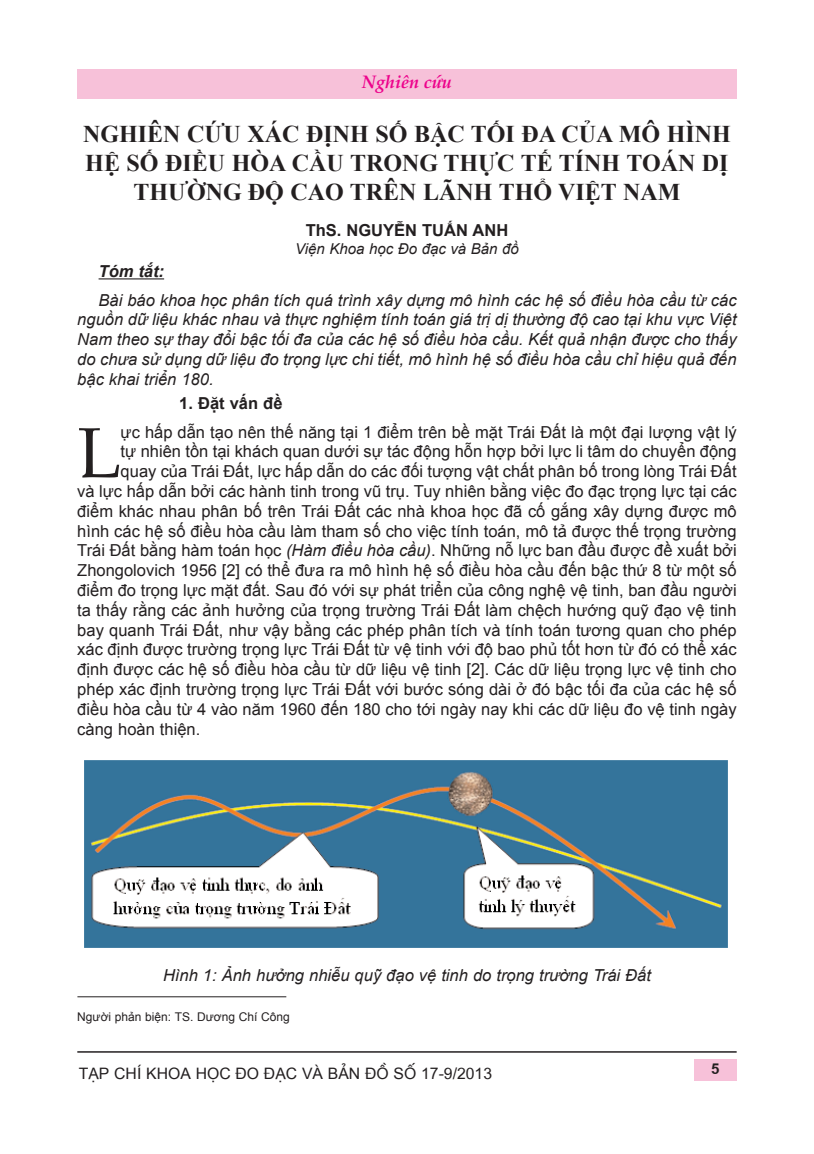
<style>
.page{position:relative;width:814px;height:1154px;background:#fff}
.page>*{position:absolute;margin:0;border:0;box-sizing:border-box;transform-origin:0 0}
.t1{font:70.95px "Book Antiqua";color:#231f20}
.t2{font:700 24px/28.8px "Times New Roman";color:#231f20;text-align:center}
.t3{font:italic 700 18px "Palatino Linotype";color:#ed028c}
.t4{font:16.5px "Arial";color:#231f20}
.t5{font:italic 16.5px/19.8px "Arial";color:#231f20;text-align:justify}
.t6{font:700 16.5px "Arial";color:#231f20}
.t7{font:italic 700 16.5px "Arial";color:#231f20}
.t8{font:15.75px "Vn Arial H";color:#231f20}
.t9{font:italic 15px "Arial";color:#231f20}
.t10{font:700 15px "Vn Arial";color:#231f20}
.t11{font:12px "Arial";color:#231f20}
.s1{font-style:italic}
</style>
<div class="page">
<div style="left:77px;top:69px;width:659px;height:30px;background:#f7c1d9"></div>
<div style="left:694px;top:1059px;width:42px;height:22px;background:#f7c1d9"></div>
<hr style="left:77px;top:1051px;width:659px;height:1px;background:#231f20">
<hr style="left:99px;top:278px;width:65px;height:1px;background:#231f20">
<img style="left:84px;top:760px;width:644px;height:188px">
<hr style="left:77px;top:996px;width:209px;height:1px;background:#231f20">
<p class="t3" style="left:362px;top:75px;width:91px">Nghiên cứu</p>
<h2 class="t2" style="left:83px;top:120px;width:649px">NGHIÊN CỨU XÁC ĐỊNH SỐ BẬC TỐI ĐA CỦA MÔ HÌNH<br>HỆ SỐ ĐIỀU HÒA CẦU TRONG THỰC TẾ TÍNH TOÁN DỊ<br>THƯỜNG ĐỘ CAO TRÊN LÃNH THỔ VIỆT NAM</h2>
<p class="t6" style="left:306px;top:221px;width:204px">ThS. NGUYỄN TUẤN ANH</p>
<p class="t9" style="left:295px;top:240px;width:225px">Viện Khoa học Đo đạc và Bản đồ</p>
<p class="t7" style="left:99px;top:262px;width:67px">Tóm tắt:</p>
<p class="t5" style="left:77px;top:290px;width:661px;text-indent:21px">Bài báo khoa học phân tích quá trình xây dựng mô hình các hệ số điều hòa cầu từ các nguồn dữ liệu khác nhau và thực nghiệm tính toán giá trị dị thường độ cao tại khu vực Việt Nam theo sự thay đổi bậc tối đa của các hệ số điều hòa cầu. Kết quả nhận được cho thấy do chưa sử dụng dữ liệu đo trọng lực chi tiết, mô hình hệ số điều hòa cầu chỉ hiệu quả đến bậc khai triển 180.</p>
<p class="t6" style="left:179px;top:394px;width:105px">1. Đặt vấn đề</p>
<h1 class="t1" style="left:77px;top:412px;width:45px">L</h1>
<p class="t4" style="left:121px;top:423px;width:617px">ực hấp dẫn tạo nên thế năng tại 1 điểm trên bề mặt Trái Đất là một đại lượng vật lý</p>
<p class="t4" style="left:121px;top:442px;width:617px">tự nhiên tồn tại khách quan dưới sự tác động hỗn hợp bởi lực li tâm do chuyển động</p>
<p class="t4" style="left:121px;top:462px;width:617px">quay của Trái Đất, lực hấp dẫn do các đối tượng vật chất phân bố trong lòng Trái Đất</p>
<p class="t4" style="left:77px;top:482px;width:661px">và lực hấp dẫn bởi các hành tinh trong vũ trụ. Tuy nhiên bằng việc đo đạc trọng lực tại các</p>
<p class="t4" style="left:77px;top:502px;width:661px">điểm khác nhau phân bố trên Trái Đất các nhà khoa học đã cố gắng xây dựng được mô</p>
<p class="t4" style="left:77px;top:522px;width:661px">hình các hệ số điều hòa cầu làm tham số cho việc tính toán, mô tả được thế trọng trường</p>
<p class="t4" style="left:77px;top:541px;width:661px">Trái Đất bằng hàm toán học <span class="s1">(Hàm điều hòa cầu)</span>. Những nỗ lực ban đầu được đề xuất bởi</p>
<p class="t4" style="left:77px;top:561px;width:661px">Zhongolovich 1956 [2] có thể đưa ra mô hình hệ số điều hòa cầu đến bậc thứ 8 từ một số</p>
<p class="t4" style="left:77px;top:581px;width:661px">điểm đo trọng lực mặt đất. Sau đó với sự phát triển của công nghệ vệ tinh, ban đầu người</p>
<p class="t4" style="left:77px;top:601px;width:661px">ta thấy rằng các ảnh hưởng của trọng trường Trái Đất làm chệch hướng quỹ đạo vệ tinh</p>
<p class="t4" style="left:77px;top:621px;width:661px">bay quanh Trái Đất, như vậy bằng các phép phân tích và tính toán tương quan cho phép</p>
<p class="t4" style="left:77px;top:640px;width:661px">xác định được trường trọng lực Trái Đất từ vệ tinh với độ bao phủ tốt hơn từ đó có thể xác</p>
<p class="t4" style="left:77px;top:660px;width:661px">định được các hệ số điều hòa cầu từ dữ liệu vệ tinh [2]. Các dữ liệu trọng lực vệ tinh cho</p>
<p class="t4" style="left:77px;top:680px;width:661px">phép xác định trường trọng lực Trái Đất với bước sóng dài ở đó bậc tối đa của các hệ số</p>
<p class="t4" style="left:77px;top:700px;width:661px">điều hòa cầu từ 4 vào năm 1960 đến 180 cho tới ngày nay khi các dữ liệu đo vệ tinh ngày</p>
<p class="t4" style="left:77px;top:720px;width:124px">càng hoàn thiện.</p>
<p class="t5" style="left:163px;top:965px;width:489px">Hình 1: Ảnh hưởng nhiễu quỹ đạo vệ tinh do trọng trường Trái Đất</p>
<p class="t11" style="left:77px;top:1010px;width:214px">Người phản biện: TS. Dương Chí Công</p>
<p class="t8" style="left:79px;top:1064px;width:415px">T¹P CHÝ KHOA HÄC ®O ®¹C VΜ B¶N ®Å SÈ 17-9/2013</p>
<p class="t10" style="left:711px;top:1063px;width:10px">5</p>
</div>
